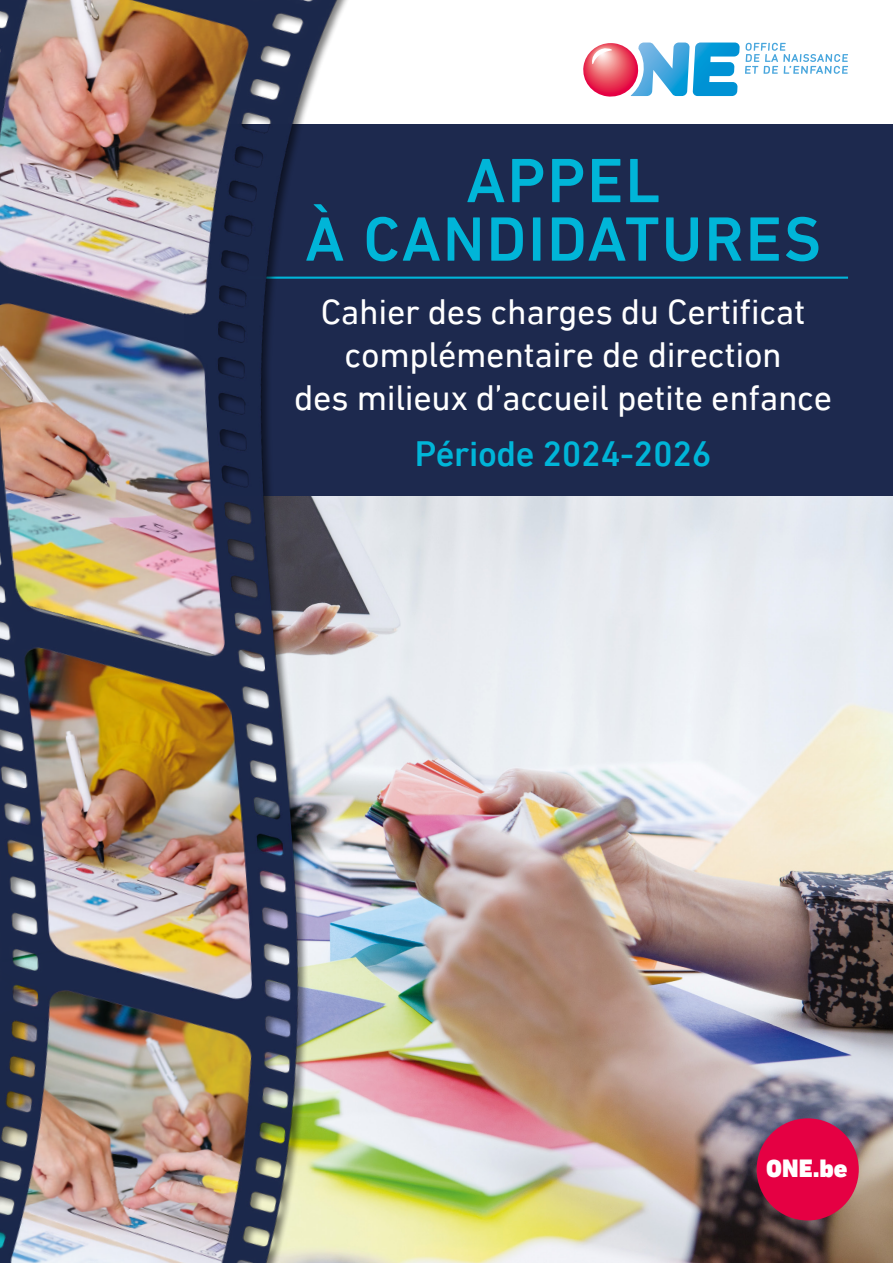
<style>
.page{position:relative;width:893px;height:1263px;background:#fff}
.page>*{position:absolute;margin:0;border:0;box-sizing:border-box;transform-origin:0 0}
.t1{font:500 63.6px/58.5px "DIN Next LT Pro";letter-spacing:.03em;color:#00b5d8;text-align:center}
.t2{font:36px/43.2px "DIN Next LT Pro";letter-spacing:-.01em;color:#fff;text-align:center}
.t3{font:500 36px "DIN Next LT Pro";letter-spacing:-.01em;color:#00b5d8}
.t4{font:900 25.5px "DIN Next LT Pro";color:#fff}
</style>
<div class="page">
<img style="left:0;top:0;width:882px;height:1263px">
<div style="left:757px;top:1118px;width:102px;height:102px;background:#e50043;border-radius:50%"></div>
<p class="t1" style="left:305px;top:151px;width:517px">APPEL<br>À CANDIDATURES</p>
<p class="t2" style="left:294px;top:289px;width:540px">Cahier des charges du Certificat complémentaire de direction<br>des milieux d’accueil petite enfance</p>
<p class="t3" style="left:415px;top:433px;width:298px">Période 2024-2026</p>
<p class="t4" style="left:766px;top:1153px;width:83px">ONE.be</p>
</div>
